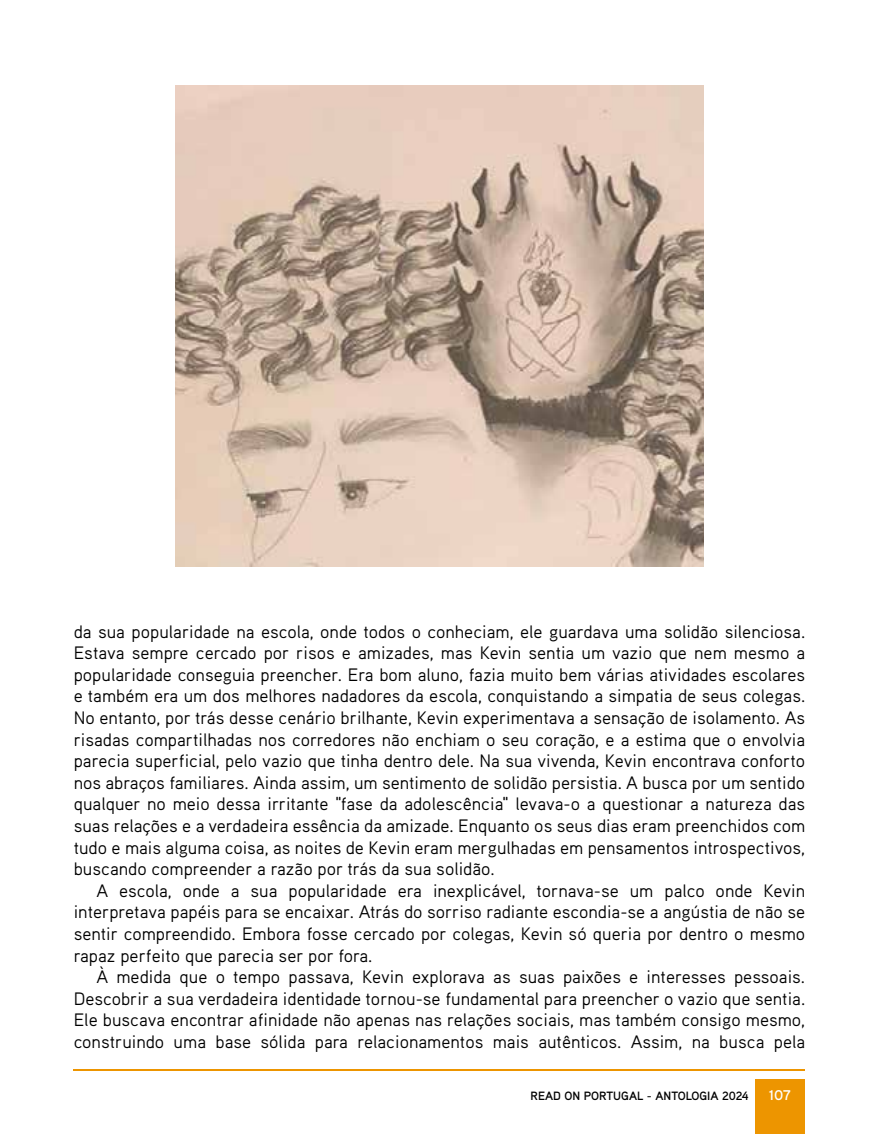
<style>
.page{position:relative;width:879px;height:1134px;background:#fff}
.page>*{position:absolute;margin:0;border:0;box-sizing:border-box;transform-origin:0 0}
.t1{font:18px/21.6px "Aaux Pro";color:#000;text-align:justify}
.t2{font:14px "Interstate";color:#fff}
.t3{font:700 12px "Aaux Pro";color:#000}
</style>
<div class="page">
<div style="left:755px;top:1079px;width:50px;height:55px;background:#ed9500"></div>
<hr style="left:74px;top:1069px;width:731px;height:2px;background:#ed9500">
<img style="left:176px;top:85px;width:527px;height:482px">
<p class="t1" style="left:74px;top:620px;width:733px">da sua popularidade na escola, onde todos o conheciam, ele guardava uma solidão silenciosa.<br>Estava sempre cercado por risos e amizades, mas Kevin sentia um vazio que nem mesmo a popularidade conseguia preencher. Era bom aluno, fazia muito bem várias atividades escolares e também era um dos melhores nadadores da escola, conquistando a simpatia de seus colegas.<br>No entanto, por trás desse cenário brilhante, Kevin experimentava a sensação de isolamento. As risadas compartilhadas nos corredores não enchiam o seu coração, e a estima que o envolvia parecia superficial, pelo vazio que tinha dentro dele. Na sua vivenda, Kevin encontrava conforto nos abraços familiares. Ainda assim, um sentimento de solidão persistia. A busca por um sentido qualquer no meio dessa irritante "fase da adolescência" levava-o a questionar a natureza das suas relações e a verdadeira essência da amizade. Enquanto os seus dias eram preenchidos com tudo e mais alguma coisa, as noites de Kevin eram mergulhadas em pensamentos introspectivos, buscando compreender a razão por trás da sua solidão.</p>
<p class="t1" style="left:74px;top:879px;width:733px;text-indent:23px">A escola, onde a sua popularidade era inexplicável, tornava-se um palco onde Kevin interpretava papéis para se encaixar. Atrás do sorriso radiante escondia-se a angústia de não se sentir compreendido. Embora fosse cercado por colegas, Kevin só queria por dentro o mesmo rapaz perfeito que parecia ser por fora.</p>
<p class="t1" style="left:74px;top:965px;width:733px;text-indent:23px">À medida que o tempo passava, Kevin explorava as suas paixões e interesses pessoais.<br>Descobrir a sua verdadeira identidade tornou-se fundamental para preencher o vazio que sentia.<br>Ele buscava encontrar afinidade não apenas nas relações sociais, mas também consigo mesmo, construindo uma base sólida para relacionamentos mais autênticos. Assim, na busca pela</p>
<p class="t3" style="left:530px;top:1088px;width:220px">READ ON PORTUGAL - ANTOLOGIA 2024</p>
<p class="t2" style="left:769px;top:1088px;width:24px">107</p>
</div>
